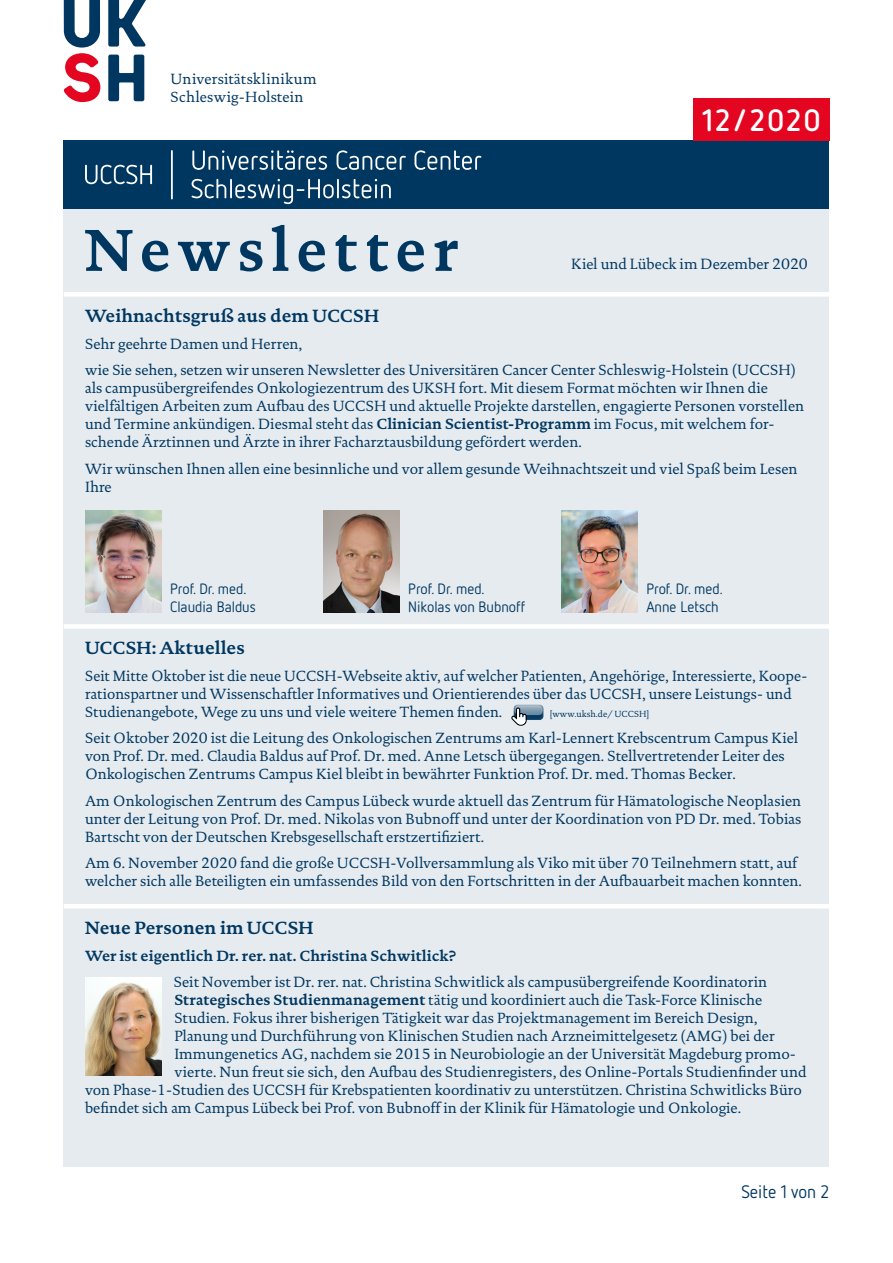
<style>
.page{position:relative;width:893px;height:1263px;background:#fff}
.page>*{position:absolute;margin:0;border:0;box-sizing:border-box;transform-origin:0 0}
.t1{font:700 60px "DTL Documenta TOT";letter-spacing:.11em;color:#003761}
.t2{font:700 30.75px "Netto OT";letter-spacing:.07em;color:#fff}
.t3{font:700 18px "DTL Documenta TOT";color:#003761}
.t4{font:18px "Netto OT";color:#003761}
.t5{font:15px/18px "DTL Documenta TOT";color:#003761}
.t6{font:15px/18px "Netto OT";color:#003761}
.t7{font:700 15px "DTL Documenta TOT";color:#003761}
.t8{font:15px/18px "DTL Documenta TOT";letter-spacing:.02em;color:#003761}
.t9{font:15px "DTL Documenta WT";color:#003761}
.t10{font:9px "DTL Documenta TOT";color:#003761}
.s1{font-weight:700}
</style>
<div class="page">
<div style="left:64px;top:209px;width:765px;height:957px;background:#e6ebef"></div>
<div style="left:64px;top:140px;width:765px;height:69px;background:#003761"></div>
<svg style="left:108px;top:55px;width:36px;height:46px"></svg>
<svg style="left:64px;top:0;width:36px;height:102px"></svg>
<svg style="left:108px;top:0;width:38px;height:47px"></svg>
<div style="left:693px;top:98px;width:136px;height:42px;background:#e40521"></div>
<hr style="left:171px;top:150px;width:2px;height:49px;background:#fff">
<svg style="left:192px;top:179px;width:199px;height:25px"></svg>
<svg style="left:192px;top:150px;width:289px;height:20px"></svg>
<svg style="left:85px;top:165px;width:67px;height:19px"></svg>
<div style="left:64px;top:292px;width:765px;height:5px;background:#fff"></div>
<div style="left:64px;top:624px;width:765px;height:5px;background:#fff"></div>
<hr style="left:64px;top:904px;width:765px;height:4px;background:#fff">
<img style="left:85px;top:510px;width:77px;height:102px">
<img style="left:323px;top:510px;width:77px;height:102px">
<img style="left:561px;top:510px;width:77px;height:102px">
<div style="left:509px;top:701px;width:39px;height:20px;background:#fff;opacity:.31"></div>
<svg style="left:515px;top:705px;width:28px;height:10px"></svg>
<svg style="left:511px;top:707px;width:16px;height:19px"></svg>
<img style="left:85px;top:977px;width:77px;height:99px">
<p class="t8" style="left:171px;top:70px;width:148px">Universitätsklinikum<br>Schleswig-Holstein</p>
<h1 class="t1" style="left:85px;top:213px;width:375px">Newsletter</h1>
<h2 class="t2" style="left:702px;top:101px;width:120px">12/2020</h2>
<p class="t9" style="left:571px;top:255px;width:238px">Kiel und Lübeck im Dezember 2020</p>
<p class="t3" style="left:85px;top:305px;width:296px">Weihnachtsgruß aus dem UCCSH</p>
<p class="t5" style="left:85px;top:330px;width:712px;line-height:26.5px">Sehr geehrte Damen und Herren,<br>wie Sie sehen, setzen wir unseren Newsletter des Universitären Cancer Center Schleswig-Holstein (UCCSH)</p>
<p class="t5" style="left:85px;top:379px;width:721px">als campusübergreifendes Onkologiezentrum des UKSH fort. Mit diesem Format möchten wir Ihnen die vielfältigen Arbeiten zum Aufbau des UCCSH und aktuelle Projekte darstellen, engagierte Personen vorstellen und Termine ankündigen. Diesmal steht das <span class="s1">Clinician Scientist-Programm</span> im Focus, mit welchem for&shy;schende Ärztinnen und Ärzte in ihrer Facharztausbildung gefördert werden.</p>
<p class="t5" style="left:85px;top:459px;width:714px">Wir wünschen Ihnen allen eine besinnliche und vor allem gesunde Weihnachtszeit und viel Spaß beim Lesen<br>Ihre</p>
<p class="t6" style="left:170px;top:580px;width:87px">Prof. Dr. med.<br>Claudia Baldus</p>
<p class="t6" style="left:408px;top:580px;width:119px">Prof. Dr. med.<br>Nikolas von Bubnoff</p>
<p class="t6" style="left:646px;top:580px;width:78px">Prof. Dr. med.<br>Anne Letsch</p>
<p class="t3" style="left:85px;top:637px;width:161px">UCCSH: Aktuelles</p>
<p class="t5" style="left:85px;top:666px;width:724px">Seit Mitte Oktober ist die neue UCCSH-Webseite aktiv, auf welcher Patienten, Angehörige, Interessierte, Koope&shy;rationspartner und Wissenschaftler Informatives und Orientierendes über das UCCSH, unsere Leistungs- und<br>Studienangebote, Wege zu uns und viele weitere Themen finden.</p>
<p class="t10" style="left:550px;top:708px;width:101px">[www.uksh.de/ UCCSH]</p>
<p class="t5" style="left:85px;top:729px;width:715px">Seit Oktober 2020 ist die Leitung des Onkologischen Zentrums am Karl-Lennert Krebscentrum Campus Kiel von Prof. Dr. med. Claudia Baldus auf Prof. Dr. med. Anne Letsch übergegangen. Stellvertretender Leiter des<br>Onkologischen Zentrums Campus Kiel bleibt in bewährter Funktion Prof. Dr. med. Thomas Becker.</p>
<p class="t5" style="left:85px;top:791px;width:718px;text-align:justify">Am Onkologischen Zentrum des Campus Lübeck wurde aktuell das Zentrum für Hämatologische Neoplasien unter der Leitung von Prof. Dr. med. Nikolas von Bubnoff und unter der Koordination von PD Dr. med. Tobias Bartscht von der Deutschen Krebsgesellschaft erstzertifiziert.</p>
<p class="t5" style="left:85px;top:854px;width:718px">Am 6. November 2020 fand die große UCCSH-Vollversammlung als Viko mit über 70 Teilnehmern statt, auf welcher sich alle Beteiligten ein umfassendes Bild von den Fortschritten in der Aufbauarbeit machen konnten.</p>
<p class="t3" style="left:85px;top:917px;width:230px">Neue Personen im UCCSH</p>
<p class="t7" style="left:85px;top:946px;width:372px">Wer ist eigentlich Dr. rer. nat. Christina Schwitlick?</p>
<p class="t5" style="left:174px;top:973px;width:595px">Seit November ist Dr. rer. nat. Christina Schwitlick als campusübergreifende Koordinatorin</p>
<p class="t5" style="left:174px;top:991px;width:589px"><span class="s1">Strategisches Studienmanagement</span> tätig und koordiniert auch die Task-Force Klinische</p>
<p class="t5" style="left:174px;top:1009px;width:585px">Studien. Fokus ihrer bisherigen Tätigkeit war das Projektmanagement im Bereich Design,</p>
<p class="t5" style="left:174px;top:1027px;width:602px">Planung und Durchführung von Klinischen Studien nach Arzneimittelgesetz (AMG) bei der</p>
<p class="t5" style="left:174px;top:1045px;width:623px">Immungenetics AG, nachdem sie 2015 in Neurobiologie an der Universität Magdeburg promo-</p>
<p class="t5" style="left:174px;top:1063px;width:634px">vierte. Nun freut sie sich, den Aufbau des Studienregisters, des Online-Portals Studienfinder und</p>
<p class="t5" style="left:85px;top:1081px;width:718px">von Phase-1-Studien des UCCSH für Krebspatienten koordinativ zu unterstützen. Christina Schwitlicks Büro</p>
<p class="t5" style="left:85px;top:1099px;width:658px">befindet sich am Campus Lübeck bei Prof. von Bubnoff in der Klinik für Hämatologie und Onkologie.</p>
<p class="t4" style="left:741px;top:1180px;width:89px">Seite 1 von 2</p>
</div>
